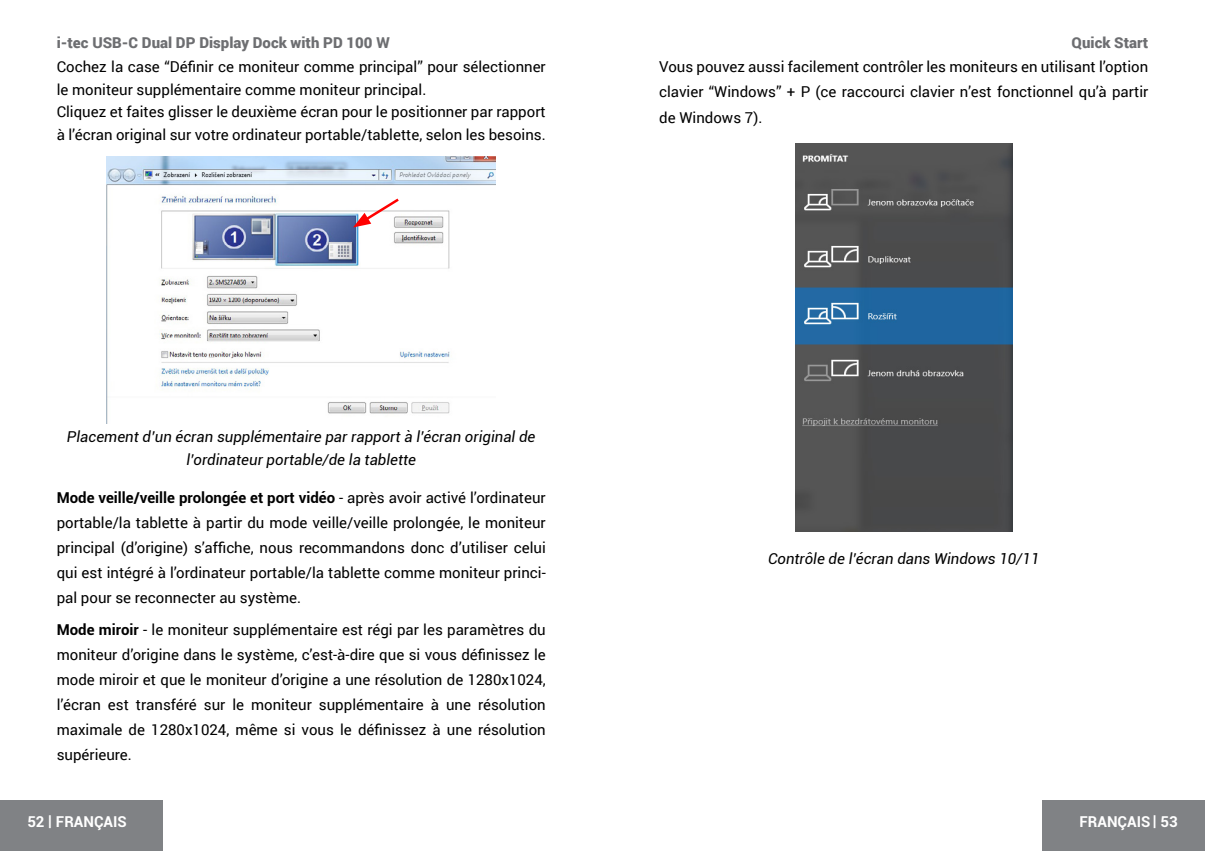
<style>
.page{position:relative;width:1205px;height:851px;background:#fff}
.page>*{position:absolute;margin:0;border:0;box-sizing:border-box;transform-origin:0 0}
.t1{font:15px/25px "Roboto";color:#000;text-align:justify}
.t2{font:italic 15px/22.5px "Roboto";color:#000;text-align:center}
.t3{font:900 15px "Roboto";color:#6d6e71}
.t4{font:700 15px "Roboto";color:#fff}
.s1{font-weight:700}
</style>
<div class="page">
<div style="left:0;top:799px;width:163px;height:51px;background:#808285"></div>
<div style="left:1042px;top:799px;width:163px;height:51px;background:#808285"></div>
<img style="left:107px;top:156px;width:389px;height:267px">
<img style="left:795px;top:143px;width:217px;height:388px">
<svg style="left:353px;top:196px;width:48px;height:31px"></svg>
<p class="t3" style="left:57px;top:32px;width:334px">i-tec USB-C Dual DP Display Dock with PD 100 W</p>
<p class="t3" style="left:1071px;top:32px;width:78px">Quick Start</p>
<p class="t1" style="left:57px;top:55px;width:490px;line-height:22.5px;text-align:left">Cochez la case “Définir ce moniteur comme principal” pour sélectionner le moniteur supplémentaire comme moniteur principal.<br>Cliquez et faites glisser le deuxième écran pour le positionner par rapport à l’écran original sur votre ordinateur portable/tablette, selon les besoins.</p>
<p class="t1" style="left:659px;top:54px;width:490px">Vous pouvez aussi facilement contrôler les moniteurs en utilisant l’option clavier “Windows” + P (ce raccourci clavier n’est fonctionnel qu’à partir de Windows 7).</p>
<p class="t2" style="left:67px;top:425px;width:470px">Placement d’un écran supplémentaire par rapport à l’écran original de l’ordinateur portable/de la tablette</p>
<p class="t1" style="left:57px;top:484px;width:490px"><span class="s1">Mode veille/veille prolongée et port vidéo</span> - après avoir activé l’ordinateur portable/la tablette à partir du mode veille/veille prolongée, le moniteur principal (d’origine) s’affiche, nous recommandons donc d’utiliser celui qui est intégré à l’ordinateur portable/la tablette comme moniteur princi&shy;pal pour se reconnecter au système.</p>
<p class="t1" style="left:57px;top:616px;width:491px"><span class="s1">Mode miroir</span> - le moniteur supplémentaire est régi par les paramètres du moniteur d’origine dans le système, c’est-à-dire que si vous définissez le mode miroir et que le moniteur d’origine a une résolution de 1280x1024, l’écran est transféré sur le moniteur supplémentaire à une résolution maximale de 1280x1024, même si vous le définissez à une résolution supérieure.</p>
<p class="t4" style="left:27px;top:810px;width:101px">52 | FRANÇAIS</p>
<p class="t2" style="left:768px;top:547px;width:273px">Contrôle de l’écran dans Windows 10/11</p>
<p class="t4" style="left:1079px;top:810px;width:100px">FRANÇAIS | 53</p>
</div>
